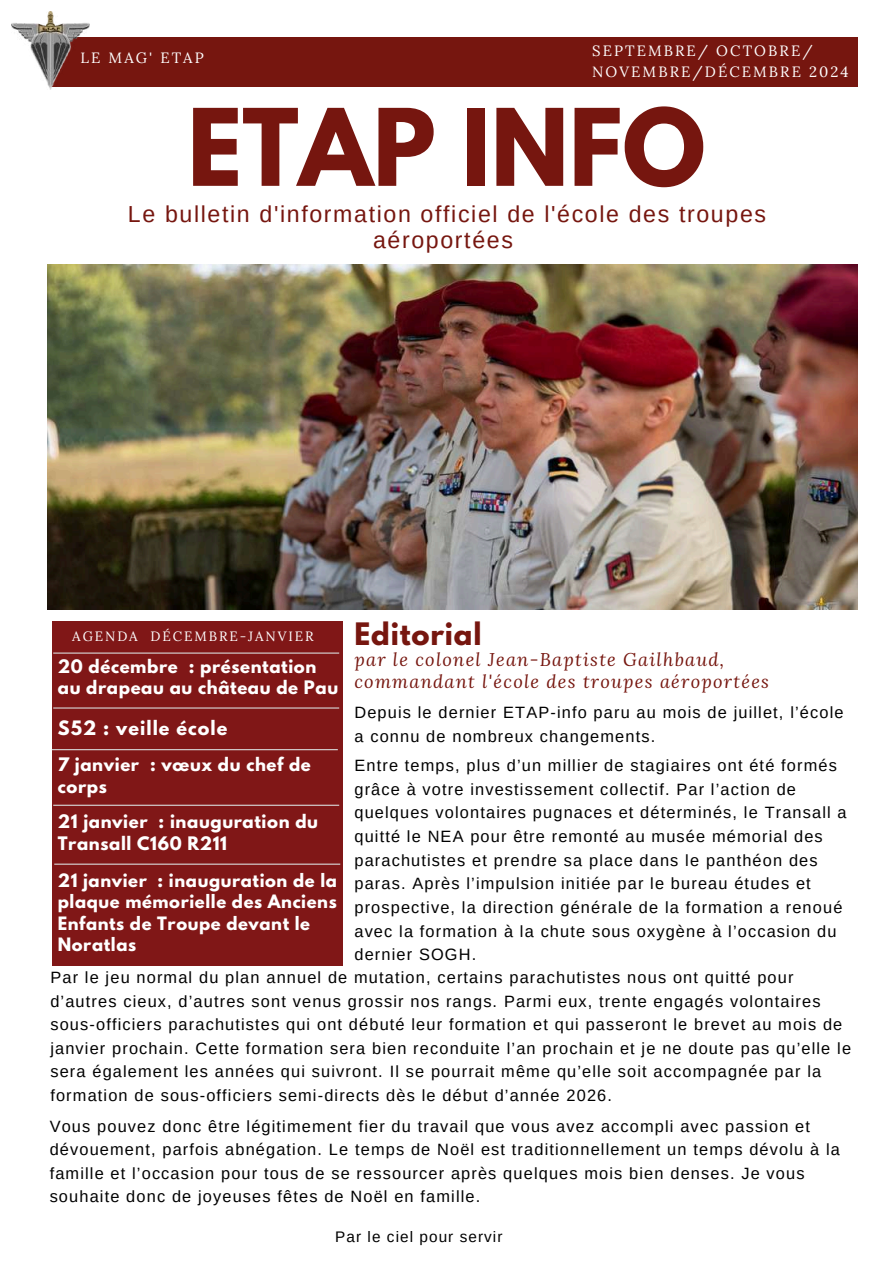
<style>
.page{position:relative;width:894px;height:1264px;background:#fff}
.page>*{position:absolute;margin:0;border:0;box-sizing:border-box;transform-origin:0 0}
.t1{font:700 94.5px "League Spartan";color:#76160f}
.t2{font:700 27.45px "League Spartan";letter-spacing:.03em;color:#76160f}
.t3{font:23.1px "Arimo";letter-spacing:.07em;color:#76160f}
.t4{font:italic 18.15px/22.5px "Lora";letter-spacing:.07em;color:#76160f}
.t5{font:700 17.55px "League Spartan";letter-spacing:.06em;color:#fff}
.t6{font:700 16.5px/21.3px "League Spartan";letter-spacing:.035em;color:#fff}
.t7{font:16.35px/23.7px "Arimo";letter-spacing:.07em;color:#000}
.t8{font:700 16.35px/21.3px "League Spartan";letter-spacing:.035em;color:#fff}
.t9{font:15.3px "Arimo";letter-spacing:.07em;color:#000}
.t10{font:14.85px/20.2px "Lora";letter-spacing:.14em;color:#fff}
.t11{font:13.5px "Lora";letter-spacing:.14em;color:#fff}
</style>
<div class="page">
<div style="left:50px;top:37px;width:807px;height:50px;background:#76160f"></div>
<img style="left:48px;top:264px;width:808px;height:346px">
<img style="left:11px;top:11px;width:78px;height:79px">
<div style="left:52px;top:621px;width:290px;height:344px;background:#801717"></div>
<hr style="left:53px;top:652px;width:286px;height:1px;background:#d9d9d9">
<hr style="left:53px;top:707px;width:286px;height:1px;background:#d9d9d9">
<hr style="left:53px;top:804px;width:286px;height:1px;background:#d9d9d9">
<hr style="left:54px;top:863px;width:286px;height:1px;background:#d9d9d9">
<hr style="left:52px;top:749px;width:286px;height:1px;background:#d9d9d9">
<p class="t10" style="left:80px;top:48px;width:125px">LE MAG' ETAP</p>
<p class="t10" style="left:592px;top:41px;width:258px">SEPTEMBRE/ OCTOBRE/<br>NOVEMBRE/DÉCEMBRE 2024</p>
<h1 class="t1" style="left:187px;top:101px;width:519px">ETAP INFO</h1>
<h3 class="t3" style="left:128px;top:201px;width:639px">Le bulletin d'information officiel de l'école des troupes</h3>
<h3 class="t3" style="left:373px;top:227px;width:141px">aéroportées</h3>
<p class="t11" style="left:72px;top:627px;width:243px">AGENDA DÉCEMBRE-JANVIER</p>
<p class="t6" style="left:58px;top:657px;width:282px">20 décembre : présentation au drapeau au château de Pau</p>
<p class="t5" style="left:58px;top:719px;width:171px">S52 : veille école</p>
<h2 class="t2" style="left:354px;top:619px;width:129px">Editorial</h2>
<p class="t4" style="left:354px;top:647px;width:416px">par le colonel Jean-Baptiste Gailhbaud, commandant l'école des troupes aéroportées</p>
<p class="t7" style="left:354px;top:700px;width:490px">Depuis le dernier ETAP-info paru au mois de juillet, l’école a connu de nombreux changements.</p>
<p class="t6" style="left:58px;top:755px;width:254px;line-height:22.5px">7 janvier : vœux du chef de corps</p>
<p class="t6" style="left:58px;top:813px;width:262px">21 janvier : inauguration du<br>Transall C160 R211</p>
<p class="t8" style="left:58px;top:871px;width:280px">21 janvier : inauguration de la plaque mémorielle des Anciens<br>Enfants de Troupe devant le<br>Noratlas</p>
<p class="t7" style="left:354px;top:753px;width:484px">Entre temps, plus d’un millier de stagiaires ont été formés</p>
<p class="t7" style="left:354px;top:777px;width:443px">grâce à votre investissement collectif. Par l’action de</p>
<p class="t7" style="left:354px;top:801px;width:493px">quelques volontaires pugnaces et déterminés, le Transall a</p>
<p class="t7" style="left:354px;top:824px;width:469px">quitté le NEA pour être remonté au musée mémorial des</p>
<p class="t7" style="left:354px;top:848px;width:464px">parachutistes et prendre sa place dans le panthéon des</p>
<p class="t7" style="left:354px;top:871px;width:457px">paras. Après l’impulsion initiée par le bureau études et</p>
<p class="t7" style="left:354px;top:895px;width:489px">prospective, la direction générale de la formation a renoué</p>
<p class="t7" style="left:354px;top:919px;width:483px">avec la formation à la chute sous oxygène à l’occasion du</p>
<p class="t7" style="left:354px;top:942px;width:123px">dernier SOGH.</p>
<p class="t7" style="left:50px;top:965px;width:744px">Par le jeu normal du plan annuel de mutation, certains parachutistes nous ont quitté pour</p>
<p class="t7" style="left:50px;top:988px;width:771px">d’autres cieux, d’autres sont venus grossir nos rangs. Parmi eux, trente engagés volontaires</p>
<p class="t7" style="left:50px;top:1012px;width:793px">sous-officiers parachutistes qui ont débuté leur formation et qui passeront le brevet au mois de</p>
<p class="t7" style="left:50px;top:1036px;width:802px">janvier prochain. Cette formation sera bien reconduite l’an prochain et je ne doute pas qu’elle le</p>
<p class="t7" style="left:50px;top:1059px;width:772px">sera également les années qui suivront. Il se pourrait même qu’elle soit accompagnée par la</p>
<p class="t7" style="left:50px;top:1083px;width:563px">formation de sous-officiers semi-directs dès le début d’année 2026.</p>
<p class="t7" style="left:50px;top:1113px;width:791px">Vous pouvez donc être légitimement fier du travail que vous avez accompli avec passion et dévouement, parfois abnégation. Le temps de Noël est traditionnellement un temps dévolu à la famille et l’occasion pour tous de se ressourcer après quelques mois bien denses. Je vous souhaite donc de joyeuses fêtes de Noël en famille.</p>
<p class="t9" style="left:335px;top:1227px;width:169px">Par le ciel pour servir</p>
</div>
